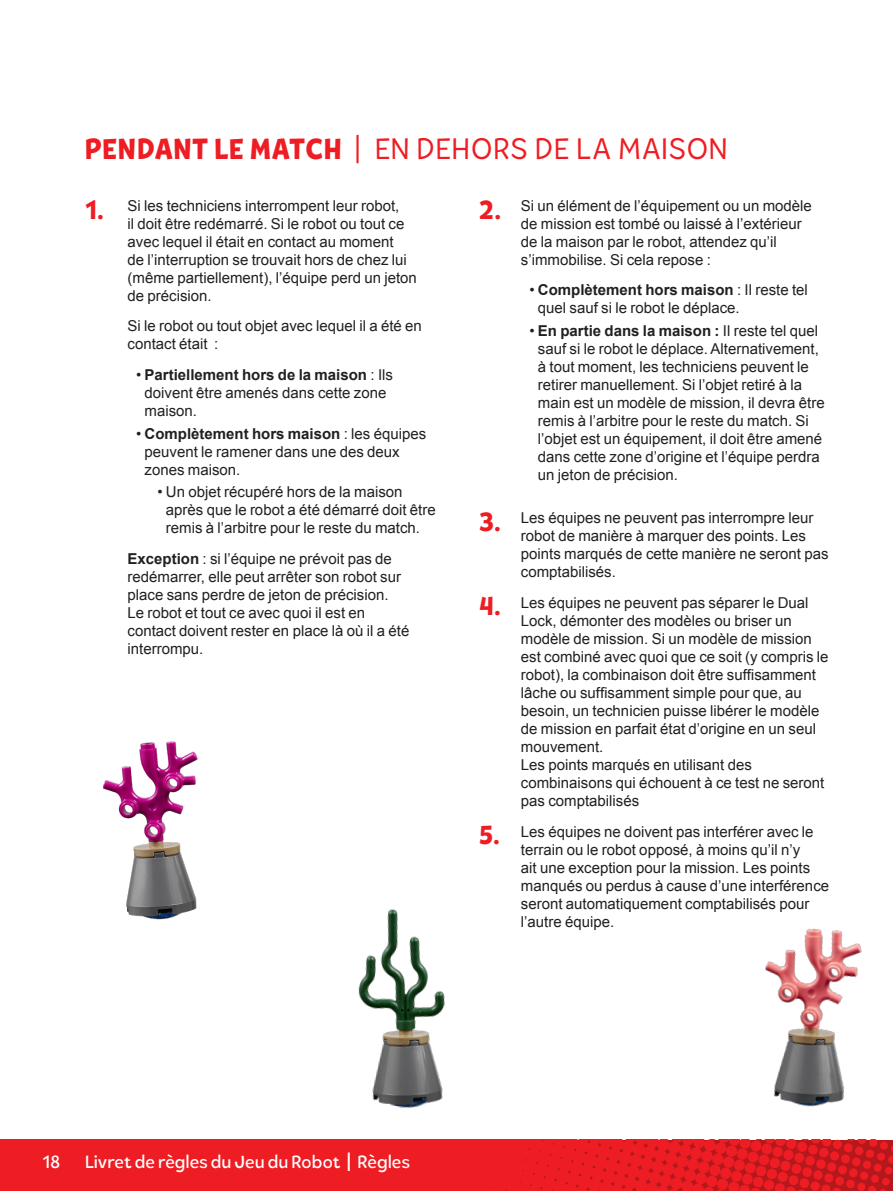
<style>
.page{position:relative;width:893px;height:1191px;background:#fff}
.page>*{position:absolute;margin:0;border:0;box-sizing:border-box;transform-origin:0 0}
.Header_20_AllCaps{font:30px "Tobi Pro";letter-spacing:.02em;color:#ee1d23}
.Header_18{font:800 27px "Tobi Pro";color:#ee1d23}
.Footer_12_Regular{font:500 18px "Tobi Pro";color:#fff}
.Numbered_List_contnd{font:15px/18px "Arial";color:#231f20}
.s1{font-weight:800}
.s2{font-weight:700}
.s3{font-size:27px}
</style>
<div class="page">
<img style="left:0;top:1139px;width:893px;height:52px">
<img style="left:358px;top:909px;width:87px;height:199px">
<img style="left:103px;top:741px;width:95px;height:179px">
<img style="left:765px;top:928px;width:97px;height:179px">
<p class="Header_20_AllCaps" style="left:85px;top:129px;width:644px"><span class="s1">PENDANT LE MATCH</span> | EN DEHORS DE LA MAISON</p>
<p class="Numbered_List_contnd" style="left:128px;top:196px;width:291px">Si les techniciens interrompent leur robot,<br>il doit être redémarré. Si le robot ou tout ce avec lequel il était en contact au moment<br>de l’interruption se trouvait hors de chez lui (même partiellement), l’équipe perd un jeton de précision.</p>
<p class="Numbered_List_contnd" style="left:128px;top:317px;width:296px">Si le robot ou tout objet avec lequel il a été en contact était :</p>
<p class="Numbered_List_contnd" style="left:145px;top:366px;width:250px;text-indent:-9px">• <span class="s2">Partiellement hors de la maison</span> : Ils doivent être amenés dans cette zone maison.</p>
<p class="Numbered_List_contnd" style="left:145px;top:424px;width:283px;text-indent:-9px">• <span class="s2">Complètement hors maison</span> : les équipes peuvent le ramener dans une des deux zones maison.</p>
<p class="Numbered_List_contnd" style="left:166px;top:482px;width:271px;text-indent:-9px">• Un objet récupéré hors de la maison après que le robot a été démarré doit être remis à l’arbitre pour le reste du match.</p>
<p class="Numbered_List_contnd" style="left:128px;top:549px;width:283px"><span class="s2">Exception</span> : si l’équipe ne prévoit pas de redémarrer, elle peut arrêter son robot sur place sans perdre de jeton de précision.<br>Le robot et tout ce avec quoi il est en contact doivent rester en place là où il a été interrompu.</p>
<p class="Numbered_List_contnd" style="left:521px;top:196px;width:293px">Si un élément de l’équipement ou un modèle de mission est tombé ou laissé à l’extérieur de la maison par le robot, attendez qu’il s’immobilise. Si cela repose :</p>
<p class="Numbered_List_contnd" style="left:538px;top:281px;width:272px;text-indent:-9px">• <span class="s2">Complètement hors maison</span> : Il reste tel quel sauf si le robot le déplace.</p>
<p class="Numbered_List_contnd" style="left:538px;top:321px;width:288px;text-indent:-9px">• <span class="s2">En partie dans la maison :</span> Il reste tel quel sauf si le robot le déplace. Alternativement, à tout moment, les techniciens peuvent le retirer manuellement. Si l’objet retiré à la main est un modèle de mission, il devra être remis à l’arbitre pour le reste du match. Si l’objet est un équipement, il doit être amené dans cette zone d’origine et l’équipe perdra un jeton de précision.</p>
<p class="Numbered_List_contnd" style="left:521px;top:509px;width:309px">Les équipes ne peuvent pas interrompre leur robot de manière à marquer des points. Les points marqués de cette manière ne seront pas comptabilisés.</p>
<p class="Numbered_List_contnd" style="left:521px;top:594px;width:309px">Les équipes ne peuvent pas séparer le Dual Lock, démonter des modèles ou briser un modèle de mission. Si un modèle de mission est combiné avec quoi que ce soit (y compris le robot), la combinaison doit être suffisamment lâche ou suffisamment simple pour que, au besoin, un technicien puisse libérer le modèle de mission en parfait état d’origine en un seul mouvement.</p>
<p class="Numbered_List_contnd" style="left:521px;top:756px;width:305px">Les points marqués en utilisant des combinaisons qui échouent à ce test ne seront pas comptabilisés</p>
<p class="Numbered_List_contnd" style="left:521px;top:823px;width:310px">Les équipes ne doivent pas interférer avec le terrain ou le robot opposé, à moins qu’il n’y<br>ait une exception pour la mission. Les points manqués ou perdus à cause d’une interférence seront automatiquement comptabilisés pour l’autre équipe.</p>
<p class="Header_18" style="left:85px;top:192px;width:21px">1.</p>
<p class="Header_18" style="left:478px;top:192px;width:25px">2.</p>
<p class="Header_18" style="left:478px;top:503px;width:24px">3.</p>
<p class="Header_18" style="left:478px;top:588px;width:24px">4.</p>
<p class="Header_18" style="left:478px;top:817px;width:23px">5.</p>
<p class="Footer_12_Regular" style="left:43px;top:1150px;width:20px">18</p>
<p class="Footer_12_Regular" style="left:85px;top:1150px;width:326px">Livret de règles du Jeu du Robot <span class="s3">I</span> Règles</p>
</div>
